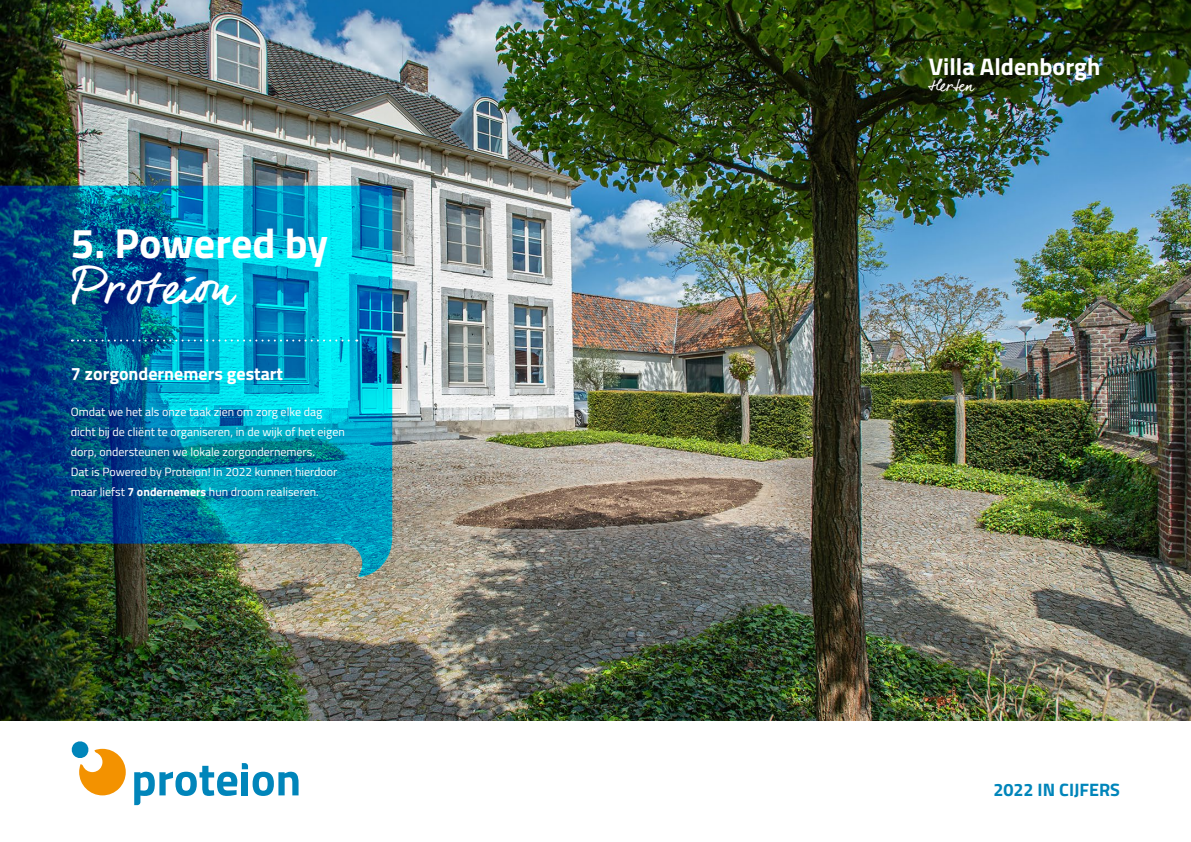
<style>
.page{position:relative;width:1191px;height:842px;background:#fff}
.page>*{position:absolute;margin:0;border:0;box-sizing:border-box;transform-origin:0 0}
.t1{font:48px "dear Joe 6";color:#fff}
.t2{font:700 42px "Titillium";color:#fff}
.t3{font:700 24px "Titillium";color:#fff}
.t4{font:700 18px "Titillium";color:#fff}
.t5{font:700 18px "Titillium";color:#0085ba}
.t6{font:16px "dear Joe 6";color:#fff}
.t7{font:12px/20px "Titillium";color:#fff}
.s1{font-weight:700}
</style>
<div class="page">
<img style="left:0;top:0;width:1191px;height:720px">
<svg style="left:134px;top:763px;width:164px;height:42px"></svg>
<svg style="left:71px;top:741px;width:55px;height:54px"></svg>
<svg style="left:0;top:186px;width:392px;height:391px;background:#0779a2"></svg>
<svg style="left:72px;top:339px;width:285px;height:2px"></svg>
<h2 class="t2" style="left:71px;top:211px;width:259px">5. Powered by</h2>
<h1 class="t1" style="left:71px;top:258px;width:167px">Proteion</h1>
<h3 class="t4" style="left:71px;top:360px;width:214px">7 zorgondernemers gestart</h3>
<p class="t7" style="left:71px;top:401px;width:275px">Omdat we het als onze taak zien om zorg elke dag dicht bij de cliënt te organiseren, in de wijk of het eigen dorp, ondersteunen we lokale zorgondernemers.<br>Dat is Powered by Proteion! In 2022 kunnen hierdoor maar liefst <span class="s1">7 ondernemers</span> hun droom realiseren.</p>
<h3 class="t3" style="left:928px;top:48px;width:173px">Villa Aldenborgh</h3>
<h3 class="t6" style="left:928px;top:76px;width:46px">Herten</h3>
<h3 class="t5" style="left:993px;top:776px;width:128px">2022 IN CIJFERS</h3>
</div>
